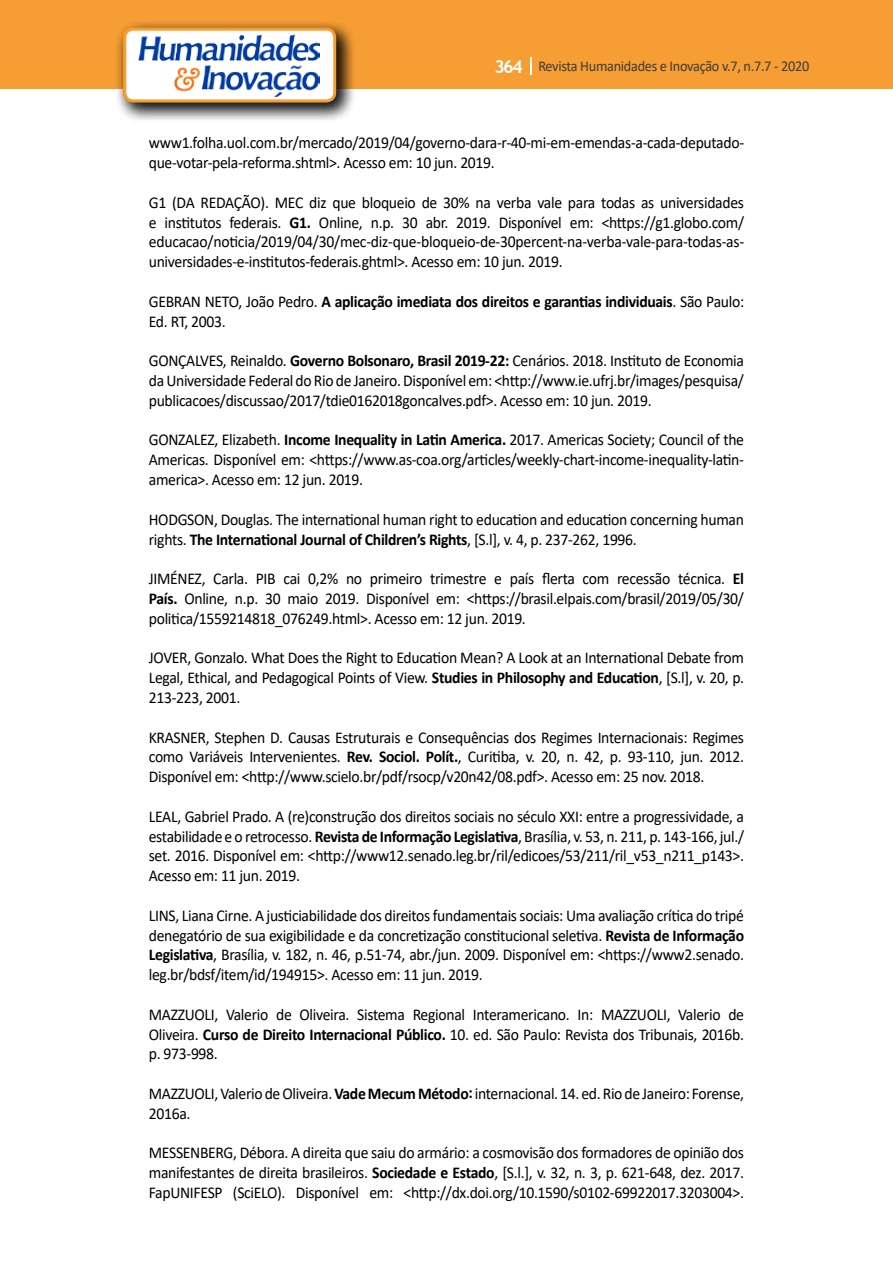
<style>
.page{position:relative;width:893px;height:1263px;background:#fff}
.page>*{position:absolute;margin:0;border:0;box-sizing:border-box;transform-origin:0 0}
.t1{font:16.5px/19.8px "Calibri";letter-spacing:-.02em;color:#000;text-align:justify;scale:.95 1}
.t2{font:700 16.5px/19.8px "Calibri";letter-spacing:-.02em;color:#000;scale:.95 1}
.t3{font:15px "Calibri";letter-spacing:-.02em;color:#3c3c3b;scale:.95 1}
.s1{font-family:"Trebuchet MS";font-weight:700;font-size:18px;color:#fff}
.s2{font-weight:700}
.s3{font-weight:400}
</style>
<div class="page">
<div style="left:0;top:0;width:893px;height:88px;background:#f69e34"></div>
<svg style="left:530px;top:57px;width:2px;height:18px"></svg>
<div style="left:115px;top:19px;width:241px;height:103px;background:#000;opacity:.75"></div>
<div style="left:125px;top:29px;width:210px;height:72px;background:#fff;border-radius:9px"></div>
<img style="left:139px;top:35px;width:180px;height:62px">
<div style="left:123px;top:28px;width:213px;height:74px;border:3px solid #f69e34;border-radius:9px"></div>
<p class="t3" style="left:495px;top:56px;width:333px"><span class="s1">364</span> Revista Humanidades e Inovação v.7, n.7.7 - 2020</p>
<p class="t1" style="left:149px;top:133px;width:628px">www1.folha.uol.com.br/mercado/2019/04/governo-dara-r-40-mi-em-emendas-a-cada-deputado&shy;que-votar-pela-reforma.shtml&gt;. Acesso em: 10 jun. 2019.</p>
<p class="t1" style="left:149px;top:192px;width:628px">G1 (DA REDAÇÃO). MEC diz que bloqueio de 30% na verba vale para todas as universidades e institutos federais. <span class="s2">G1.</span> Online, n.p. 30 abr. 2019. Disponível em: &lt;https://g1.globo.com/ educacao/noticia/2019/04/30/mec-diz-que-bloqueio-de-30percent-na-verba-vale-para-todas-as&shy;universidades-e-institutos-federais.ghtml&gt;. Acesso em: 10 jun. 2019.</p>
<p class="t2" style="left:149px;top:291px;width:628px"><span class="s3">GEBRAN NETO, João Pedro.</span> A aplicação imediata dos direitos e garantias individuais<span class="s3">. São Paulo:<br>Ed. RT, 2003.</span></p>
<p class="t1" style="left:149px;top:350px;width:628px">GONÇALVES, Reinaldo. <span class="s2">Governo Bolsonaro, Brasil 2019-22:</span> Cenários. 2018. Instituto de Economia da Universidade Federal do Rio de Janeiro. Disponível em: &lt;http://www.ie.ufrj.br/images/pesquisa/ publicacoes/discussao/2017/tdie0162018goncalves.pdf&gt;. Acesso em: 10 jun. 2019.</p>
<p class="t1" style="left:149px;top:430px;width:628px">GONZALEZ, Elizabeth. <span class="s2">Income Inequality in Latin America.</span> 2017. Americas Society; Council of the Americas. Disponível em: &lt;https://www.as-coa.org/articles/weekly-chart-income-inequality-latin&shy;america&gt;. Acesso em: 12 jun. 2019.</p>
<p class="t1" style="left:149px;top:509px;width:628px">HODGSON, Douglas. The international human right to education and education concerning human rights. <span class="s2">The International Journal of Children’s Rights</span>, [S.l], v. 4, p. 237-262, 1996.</p>
<p class="t1" style="left:149px;top:568px;width:628px">JIMÉNEZ, Carla. PIB cai 0,2% no primeiro trimestre e país flerta com recessão técnica. <span class="s2">El País.</span> Online, n.p. 30 maio 2019. Disponível em: &lt;https://brasil.elpais.com/brasil/2019/05/30/ politica/1559214818_076249.html&gt;. Acesso em: 12 jun. 2019.</p>
<p class="t1" style="left:149px;top:647px;width:628px">JOVER, Gonzalo. What Does the Right to Education Mean? A Look at an International Debate from Legal, Ethical, and Pedagogical Points of View. <span class="s2">Studies in Philosophy and Education</span>, [S.l], v. 20, p.<br>213-223, 2001.</p>
<p class="t1" style="left:149px;top:727px;width:628px">KRASNER, Stephen D. Causas Estruturais e Consequências dos Regimes Internacionais: Regimes como Variáveis Intervenientes. <span class="s2">Rev. Sociol. Polít.</span>, Curitiba, v. 20, n. 42, p. 93-110, jun. 2012.<br>Disponível em: &lt;http://www.scielo.br/pdf/rsocp/v20n42/08.pdf&gt;. Acesso em: 25 nov. 2018.</p>
<p class="t1" style="left:149px;top:806px;width:628px">LEAL, Gabriel Prado. A (re)construção dos direitos sociais no século XXI: entre a progressividade, a estabilidade e o retrocesso. <span class="s2">Revista de Informação Legislativa</span>, Brasília, v. 53, n. 211, p. 143-166, jul./ set. 2016. Disponível em: &lt;http://www12.senado.leg.br/ril/edicoes/53/211/ril_v53_n211_p143&gt;.<br>Acesso em: 11 jun. 2019.</p>
<p class="t1" style="left:149px;top:905px;width:628px">LINS, Liana Cirne. A justiciabilidade dos direitos fundamentais sociais: Uma avaliação crítica do tripé denegatório de sua exigibilidade e da concretização constitucional seletiva. <span class="s2">Revista de Informação Legislativa</span>, Brasília, v. 182, n. 46, p.51-74, abr./jun. 2009. Disponível em: &lt;https://www2.senado. leg.br/bdsf/item/id/194915&gt;. Acesso em: 11 jun. 2019.</p>
<p class="t1" style="left:149px;top:1004px;width:628px">MAZZUOLI, Valerio de Oliveira. Sistema Regional Interamericano. In: MAZZUOLI, Valerio de Oliveira. <span class="s2">Curso de Direito Internacional Público.</span> 10. ed. São Paulo: Revista dos Tribunais, 2016b. p. 973-998.</p>
<p class="t1" style="left:149px;top:1083px;width:628px">MAZZUOLI, Valerio de Oliveira.<span class="s2">Vade Mecum Método:</span>internacional. 14. ed. Rio de Janeiro: Forense,<br>2016a.</p>
<p class="t1" style="left:149px;top:1142px;width:628px">MESSENBERG, Débora. A direita que saiu do armário: a cosmovisão dos formadores de opinião dos manifestantes de direita brasileiros. <span class="s2">Sociedade e Estado</span>, [S.l.], v. 32, n. 3, p. 621-648, dez. 2017.<br>FapUNIFESP (SciELO). Disponível em: &lt;http://dx.doi.org/10.1590/s0102-69922017.3203004&gt;.</p>
</div>
